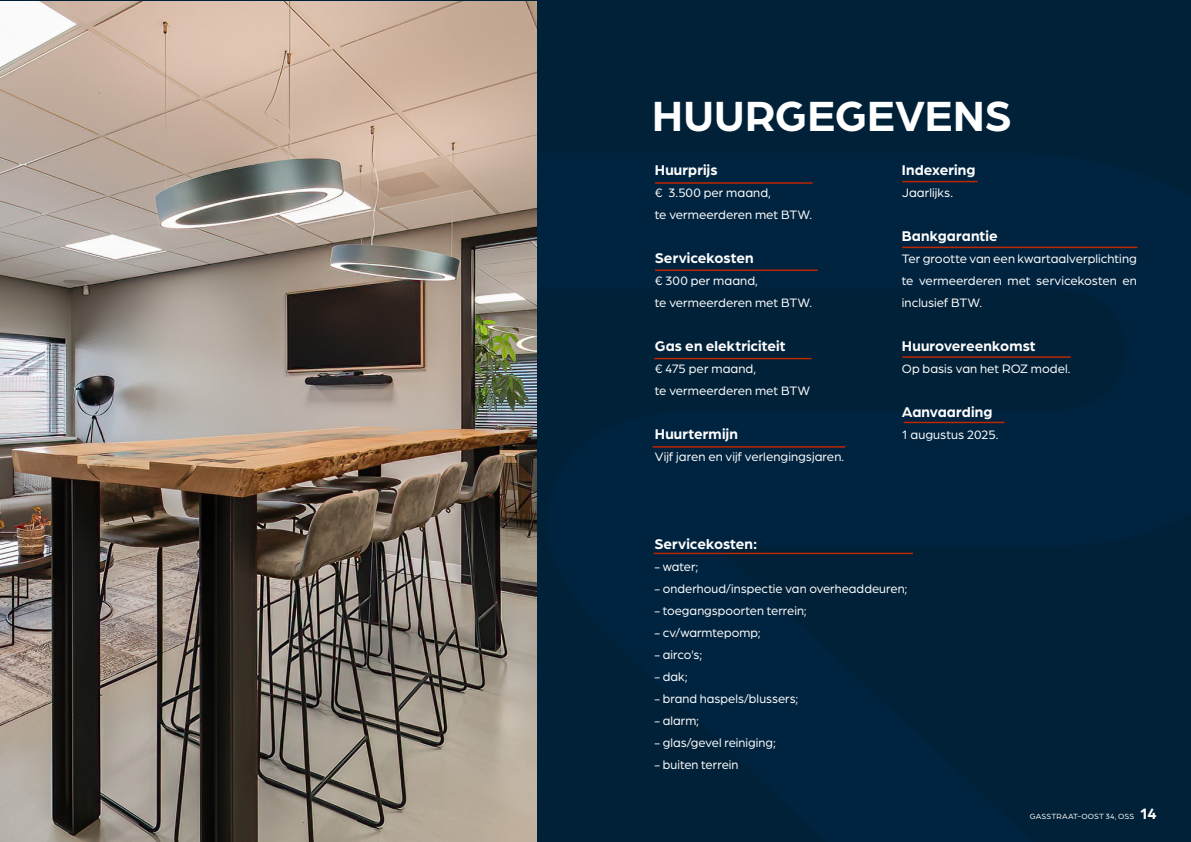
<style>
.page{position:relative;width:1191px;height:842px;background:#fff}
.page>*{position:absolute;margin:0;border:0;box-sizing:border-box;transform-origin:0 0}
.Koppen_groot_wit{font:700 45px "Arboria";color:#fff}
.Broodtekst_wit{font:700 15px "Arboria";letter-spacing:.005em;color:#fff}
.Broodtekst_wit-2{font:13px/22px "Arboria";color:#fff}
.t1{font:8px "Arboria";letter-spacing:.01em;color:#fff}
.s1{font-weight:700;font-size:16px}
</style>
<div class="page">
<div style="left:0;top:1px;width:1191px;height:841px;background:#002138"></div>
<svg style="left:510px;top:153px;width:628px;height:689px"></svg>
<img style="left:0;top:2px;width:536px;height:839px">
<hr style="left:655px;top:182px;width:157px;height:2px;background:#bc2701">
<hr style="left:902px;top:181px;width:75px;height:1px;background:#bc2701">
<hr style="left:654px;top:358px;width:157px;height:1px;background:#bc2701">
<hr style="left:902px;top:356px;width:168px;height:2px;background:#bc2701">
<hr style="left:902px;top:247px;width:234px;height:1px;background:#bc2701">
<hr style="left:655px;top:269px;width:162px;height:2px;background:#bc2701">
<hr style="left:904px;top:422px;width:100px;height:1px;background:#bc2701">
<hr style="left:653px;top:446px;width:191px;height:2px;background:#bc2701">
<hr style="left:654px;top:553px;width:258px;height:1px;background:#bc2701">
<p class="Koppen_groot_wit" style="left:652px;top:85px;width:361px">HUURGEGEVENS</p>
<p class="Broodtekst_wit" style="left:655px;top:159px;width:64px">Huurprijs</p>
<p class="Broodtekst_wit-2" style="left:655px;top:181px;width:117px">€ 3.500 per maand,</p>
<p class="Broodtekst_wit-2" style="left:655px;top:203px;width:159px">te vermeerderen met BTW.</p>
<p class="Broodtekst_wit" style="left:655px;top:247px;width:100px">Servicekosten</p>
<p class="Broodtekst_wit-2" style="left:655px;top:269px;width:104px">€ 300 per maand,</p>
<p class="Broodtekst_wit-2" style="left:655px;top:291px;width:159px">te vermeerderen met BTW.</p>
<p class="Broodtekst_wit" style="left:655px;top:335px;width:132px">Gas en elektriciteit</p>
<p class="Broodtekst_wit-2" style="left:655px;top:357px;width:103px">€ 475 per maand,</p>
<p class="Broodtekst_wit-2" style="left:655px;top:379px;width:157px">te vermeerderen met BTW</p>
<p class="Broodtekst_wit" style="left:655px;top:423px;width:84px">Huurtermijn</p>
<p class="Broodtekst_wit-2" style="left:655px;top:445px;width:191px">Vijf jaren en vijf verlengingsjaren.</p>
<p class="Broodtekst_wit" style="left:901px;top:159px;width:75px">Indexering</p>
<p class="Broodtekst_wit-2" style="left:901px;top:181px;width:53px">Jaarlijks.</p>
<p class="Broodtekst_wit" style="left:901px;top:225px;width:97px">Bankgarantie</p>
<p class="Broodtekst_wit-2" style="left:901px;top:247px;width:236px">Ter grootte van een kwartaalverplichting</p>
<p class="Broodtekst_wit-2" style="left:901px;top:269px;width:236px">te vermeerderen met servicekosten en inclusief BTW.</p>
<p class="Broodtekst_wit" style="left:901px;top:335px;width:135px">Huurovereenkomst</p>
<p class="Broodtekst_wit-2" style="left:901px;top:357px;width:170px">Op basis van het ROZ model.</p>
<p class="Broodtekst_wit" style="left:901px;top:401px;width:92px">Aanvaarding</p>
<p class="Broodtekst_wit-2" style="left:901px;top:423px;width:98px">1 augustus 2025.</p>
<p class="Broodtekst_wit" style="left:654px;top:533px;width:104px">Servicekosten:</p>
<p class="Broodtekst_wit-2" style="left:654px;top:555px;width:46px">- water;</p>
<p class="Broodtekst_wit-2" style="left:654px;top:577px;width:254px">- onderhoud/inspectie van overheaddeuren;</p>
<p class="Broodtekst_wit-2" style="left:654px;top:599px;width:154px">- toegangspoorten terrein;</p>
<p class="Broodtekst_wit-2" style="left:654px;top:621px;width:108px">- cv/warmtepomp;</p>
<p class="Broodtekst_wit-2" style="left:654px;top:643px;width:49px">- airco’s;</p>
<p class="Broodtekst_wit-2" style="left:654px;top:665px;width:35px">- dak;</p>
<p class="Broodtekst_wit-2" style="left:654px;top:687px;width:145px">- brand haspels/blussers;</p>
<p class="Broodtekst_wit-2" style="left:654px;top:709px;width:46px">- alarm;</p>
<p class="Broodtekst_wit-2" style="left:654px;top:731px;width:123px">- glas/gevel reiniging;</p>
<p class="Broodtekst_wit-2" style="left:654px;top:753px;width:86px">- buiten terrein</p>
<p class="t1" style="left:1030px;top:811px;width:129px">GASSTRAAT-OOST 34, OSS <span class="s1">14</span></p>
</div>
